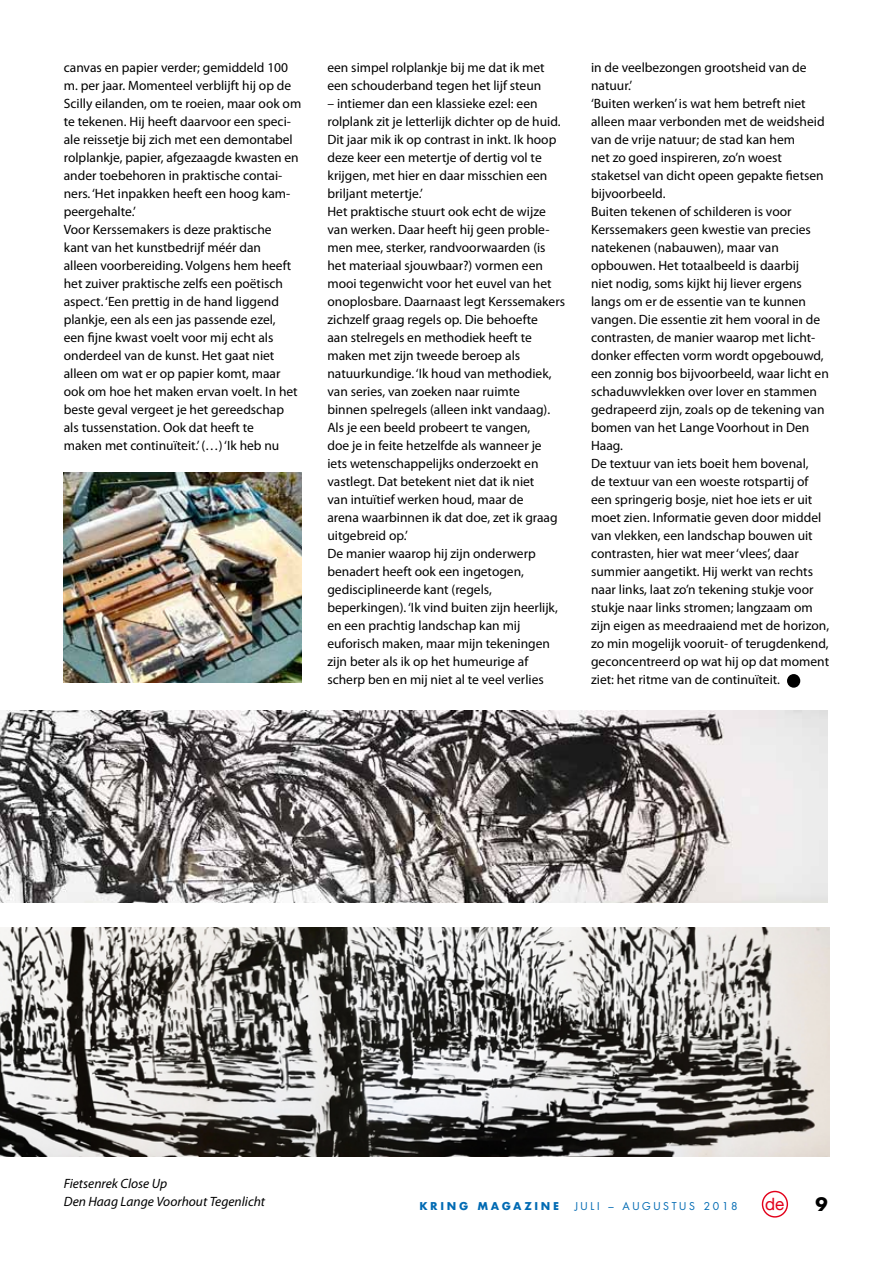
<style>
.page{position:relative;width:893px;height:1263px;background:#fff}
.page>*{position:absolute;margin:0;border:0;box-sizing:border-box;transform-origin:0 0}
.t1{font:51px "Minion Pro";color:#000}
.t2{font:700 18px "Futura";color:#000}
.t3{font:16.95px "Helvetica Neue";color:#e2001a}
.t4{font:13.5px/18px "Myriad Pro";color:#000}
.t5{font:italic 13.5px/18px "Myriad Pro";color:#000}
.t6{font:10.5px "Futura";letter-spacing:.25em;color:#006ab3}
.t7{font:700 10.5px "Futura";letter-spacing:.25em;color:#006ab3}
</style>
<div class="page">
<div style="left:762px;top:1191px;width:26px;height:26px;border:1px solid #e2001a;border-radius:50%"></div>
<img style="left:0;top:927px;width:829px;height:229px">
<img style="left:0;top:711px;width:828px;height:191px">
<img style="left:64px;top:472px;width:238px;height:211px">
<p class="t4" style="left:64px;top:58px;width:239px">canvas en papier verder; gemiddeld 100 m. per jaar. Momenteel verblijft hij op de Scilly eilanden, om te roeien, maar ook om te tekenen. Hij heeft daarvoor een speci&shy;ale reissetje bij zich met een demontabel rolplankje, papier, afgezaagde kwasten en ander toebehoren in praktische contai&shy;ners. ‘Het inpakken heeft een hoog kam&shy;peergehalte.’<br>Voor Kerssemakers is deze praktische<br>kant van het kunstbedrijf méér dan<br>alleen voorbereiding. Volgens hem heeft het zuiver praktische zelfs een poëtisch aspect. ‘Een prettig in de hand liggend plankje, een als een jas passende ezel,<br>een fijne kwast voelt voor mij echt als onderdeel van de kunst. Het gaat niet alleen om wat er op papier komt, maar ook om hoe het maken ervan voelt. In het beste geval vergeet je het gereedschap als tussenstation. Ook dat heeft te<br>maken met continuïteit.’ (…) ‘Ik heb nu</p>
<p class="t4" style="left:327px;top:58px;width:219px">een simpel rolplankje bij me dat ik met een schouderband tegen het lijf steun</p>
<p class="t4" style="left:327px;top:94px;width:239px">– intiemer dan een klassieke ezel: een rolplank zit je letterlijk dichter op de huid.<br>Dit jaar mik ik op contrast in inkt. Ik hoop deze keer een metertje of dertig vol te krijgen, met hier en daar misschien een briljant metertje.’<br>Het praktische stuurt ook echt de wijze van werken. Daar heeft hij geen proble&shy;men mee, sterker, randvoorwaarden (is het materiaal sjouwbaar?) vormen een mooi tegenwicht voor het euvel van het onoplosbare. Daarnaast legt Kerssemakers zichzelf graag regels op. Die behoefte<br>aan stelregels en methodiek heeft te maken met zijn tweede beroep als natuurkundige. ‘Ik houd van methodiek, van series, van zoeken naar ruimte<br>binnen spelregels (alleen inkt vandaag).<br>Als je een beeld probeert te vangen,<br>doe je in feite hetzelfde als wanneer je<br>iets wetenschappelijks onderzoekt en vastlegt. Dat betekent niet dat ik niet<br>van intuïtief werken houd, maar de<br>arena waarbinnen ik dat doe, zet ik graag uitgebreid op.’<br>De manier waarop hij zijn onderwerp benadert heeft ook een ingetogen, gedisciplineerde kant (regels, beperkingen). ‘Ik vind buiten zijn heerlijk, en een prachtig landschap kan mij euforisch maken, maar mijn tekeningen zijn beter als ik op het humeurige af scherp ben en mij niet al te veel verlies</p>
<p class="t4" style="left:591px;top:58px;width:240px">in de veelbezongen grootsheid van de natuur.’<br>‘Buiten werken’ is wat hem betreft niet alleen maar verbonden met de weidsheid van de vrije natuur; de stad kan hem<br>net zo goed inspireren, zo’n woest staketsel van dicht opeen gepakte fietsen bijvoorbeeld.<br>Buiten tekenen of schilderen is voor Kerssemakers geen kwestie van precies natekenen (nabauwen), maar van opbouwen. Het totaalbeeld is daarbij<br>niet nodig, soms kijkt hij liever ergens langs om er de essentie van te kunnen vangen. Die essentie zit hem vooral in de contrasten, de manier waarop met licht&shy;donker effecten vorm wordt opgebouwd, een zonnig bos bijvoorbeeld, waar licht en schaduwvlekken over lover en stammen gedrapeerd zijn, zoals op de tekening van bomen van het Lange Voorhout in Den Haag.<br>De textuur van iets boeit hem bovenal,<br>de textuur van een woeste rotspartij of een springerig bosje, niet hoe iets er uit moet zien. Informatie geven door middel van vlekken, een landschap bouwen uit contrasten, hier wat meer ‘vlees’, daar summier aangetikt. Hij werkt van rechts naar links, laat zo’n tekening stukje voor stukje naar links stromen; langzaam om zijn eigen as meedraaiend met de horizon, zo min mogelijk vooruit- of terugdenkend, geconcentreerd op wat hij op dat moment ziet: het ritme van de continuïteit.</p>
<h1 class="t1" style="left:784px;top:641px;width:21px">•</h1>
<p class="t5" style="left:64px;top:1174px;width:203px">Fietsenrek Close Up<br>Den Haag Lange Voorhout Tegenlicht</p>
<p class="t7" style="left:419px;top:1198px;width:141px">KRING MAGAZINE</p>
<p class="t6" style="left:575px;top:1199px;width:164px">JULI – AUGUSTUS 2018</p>
<p class="t3" style="left:765px;top:1192px;width:21px">de</p>
<h2 class="t2" style="left:815px;top:1191px;width:14px">9</h2>
</div>
